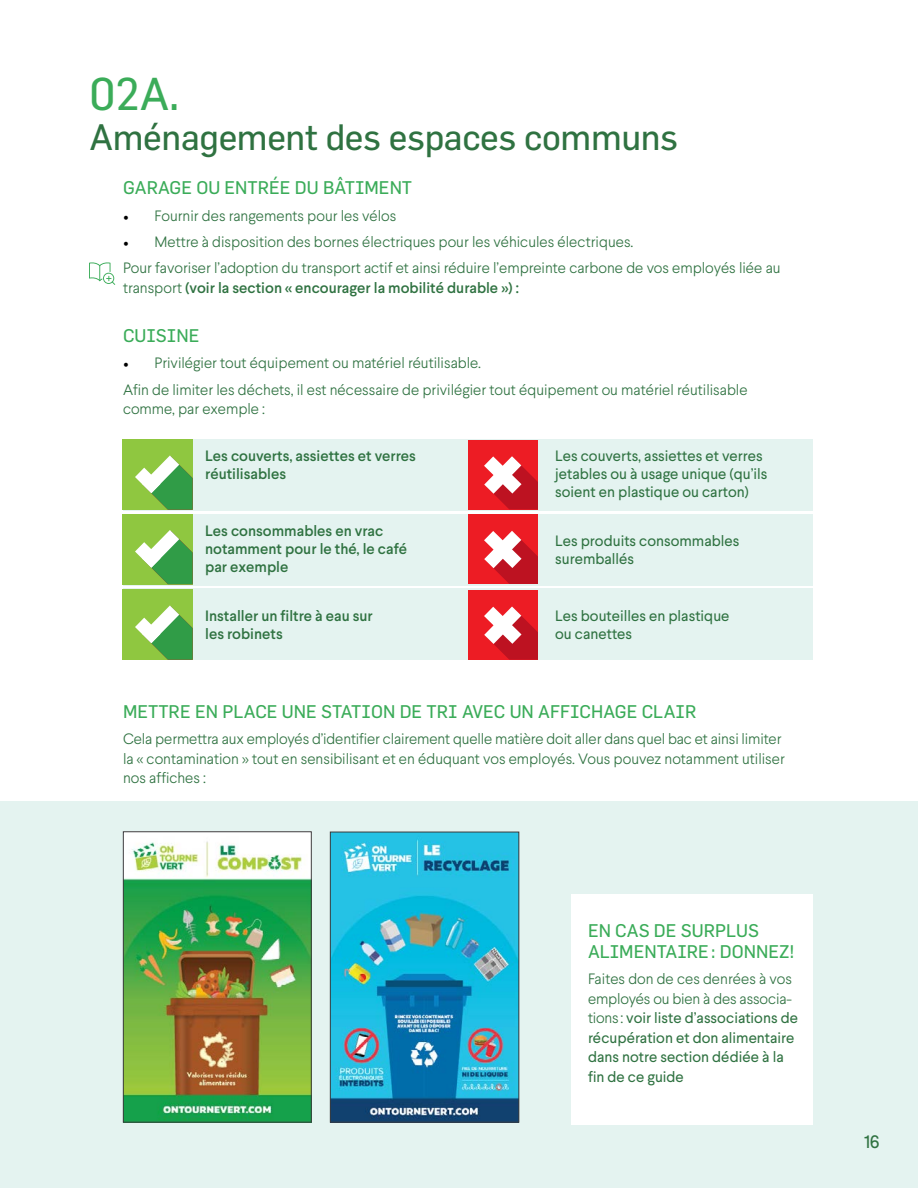
<style>
.page{position:relative;width:918px;height:1188px;background:#fff}
.page>*{position:absolute;margin:0;border:0;box-sizing:border-box;transform-origin:0 0}
.t1{font:45px "Flama";color:#3bac59}
.t2{font:36px "Flama";letter-spacing:-.01em;color:#2f7241}
.t3{font:18px/21px "Flama";color:#3bac59}
.t4{font:18px "Larsseit";color:#2f7241}
.t5{font:300 15px/26.2px "Larsseit";color:#2f7241}
.t6{font:15px/19.5px "Larsseit";color:#2f7241}
.t7{font:500 15px/18px "Larsseit";color:#2f7241}
.s1{font-family:"Minion Pro";font-weight:400;color:#000}
.s2{font-weight:300}
</style>
<div class="page">
<div style="left:0;top:801px;width:918px;height:387px;background:#e4f3f0"></div>
<div style="left:123px;top:440px;width:690px;height:71px;background:#e4f3f0"></div>
<div style="left:123px;top:514px;width:690px;height:71px;background:#e4f3f0"></div>
<div style="left:123px;top:589px;width:690px;height:71px;background:#e4f3f0"></div>
<svg style="left:89px;top:262px;width:26px;height:23px"></svg>
<div style="left:123px;top:440px;width:70px;height:70px;background:#8fc740"></div>
<svg style="left:135px;top:455px;width:58px;height:55px"></svg>
<div style="left:123px;top:514px;width:70px;height:71px;background:#8fc740"></div>
<svg style="left:135px;top:530px;width:58px;height:54px"></svg>
<div style="left:123px;top:590px;width:70px;height:70px;background:#8fc740"></div>
<svg style="left:135px;top:605px;width:58px;height:55px"></svg>
<div style="left:468px;top:440px;width:70px;height:70px;background:#ed1c24"></div>
<svg style="left:484px;top:456px;width:54px;height:53px"></svg>
<div style="left:468px;top:514px;width:70px;height:70px;background:#ed1c24"></div>
<svg style="left:484px;top:531px;width:54px;height:53px"></svg>
<div style="left:468px;top:590px;width:70px;height:70px;background:#ed1c24"></div>
<svg style="left:484px;top:607px;width:54px;height:53px"></svg>
<img style="left:125px;top:834px;width:184px;height:286px">
<div style="left:123px;top:832px;width:188px;height:290px;border:1px solid #3b3b3d"></div>
<img style="left:332px;top:834px;width:185px;height:286px">
<div style="left:330px;top:832px;width:189px;height:290px;border:1px solid #3b3b3d"></div>
<div style="left:571px;top:894px;width:242px;height:231px;background:#fff"></div>
<h1 class="t1" style="left:90px;top:67px;width:92px">02A.</h1>
<h2 class="t2" style="left:90px;top:115px;width:590px">Aménagement des espaces communs</h2>
<p class="t3" style="left:123px;top:177px;width:291px">GARAGE OU ENTRÉE DU BÂTIMENT</p>
<p class="t5" style="left:123px;top:202px;width:275px"><span class="s1">•</span> Fournir des rangements pour les vélos</p>
<p class="t5" style="left:123px;top:228px;width:659px"><span class="s1">•</span> Mettre à disposition des bornes électriques pour les véhicules électriques.<br>Pour favoriser l’adoption du transport actif et ainsi réduire l’empreinte carbone de vos employés liée au</p>
<p class="t7" style="left:123px;top:278px;width:397px"><span class="s2">transport</span> (voir la section « encourager la mobilité durable ») :</p>
<p class="t3" style="left:123px;top:325px;width:78px">CUISINE</p>
<p class="t5" style="left:123px;top:350px;width:626px"><span class="s1">•</span> Privilégier tout équipement ou matériel réutilisable.<br>Afin de limiter les déchets, il est nécessaire de privilégier tout équipement ou matériel réutilisable</p>
<p class="t5" style="left:123px;top:396px;width:144px">comme, par exemple :</p>
<p class="t7" style="left:205px;top:447px;width:212px">Les couverts, assiettes et verres réutilisables</p>
<p class="t6" style="left:555px;top:447px;width:214px;line-height:18px">Les couverts, assiettes et verres jetables ou à usage unique (qu’ils soient en plastique ou carton)</p>
<p class="t6" style="left:555px;top:532px;width:186px;line-height:18px">Les produits consommables suremballés</p>
<p class="t7" style="left:205px;top:522px;width:204px">Les consommables en vrac notamment pour le thé, le café par exemple</p>
<p class="t7" style="left:205px;top:607px;width:169px">Installer un filtre à eau sur les robinets</p>
<p class="t6" style="left:555px;top:607px;width:176px;line-height:18px">Les bouteilles en plastique ou canettes</p>
<p class="t3" style="left:123px;top:701px;width:575px">METTRE EN PLACE UNE STATION DE TRI AVEC UN AFFICHAGE CLAIR</p>
<p class="t5" style="left:123px;top:729px;width:663px;line-height:19.5px">Cela permettra aux employés d’identifier clairement quelle matière doit aller dans quel bac et ainsi limiter la « contamination » tout en sensibilisant et en éduquant vos employés. Vous pouvez notamment utiliser nos affiches :</p>
<p class="t3" style="left:588px;top:919px;width:208px">EN CAS DE SURPLUS<br>ALIMENTAIRE: DONNEZ!</p>
<p class="t6" style="left:588px;top:969px;width:212px"><span class="s2">Faites don de ces denrées à vos employés ou bien à des associa&shy;tions:</span> voir liste d’associations de récupération et don alimentaire dans notre section dédiée à la fin de ce guide</p>
<p class="t4" style="left:864px;top:1130px;width:17px">16</p>
</div>
